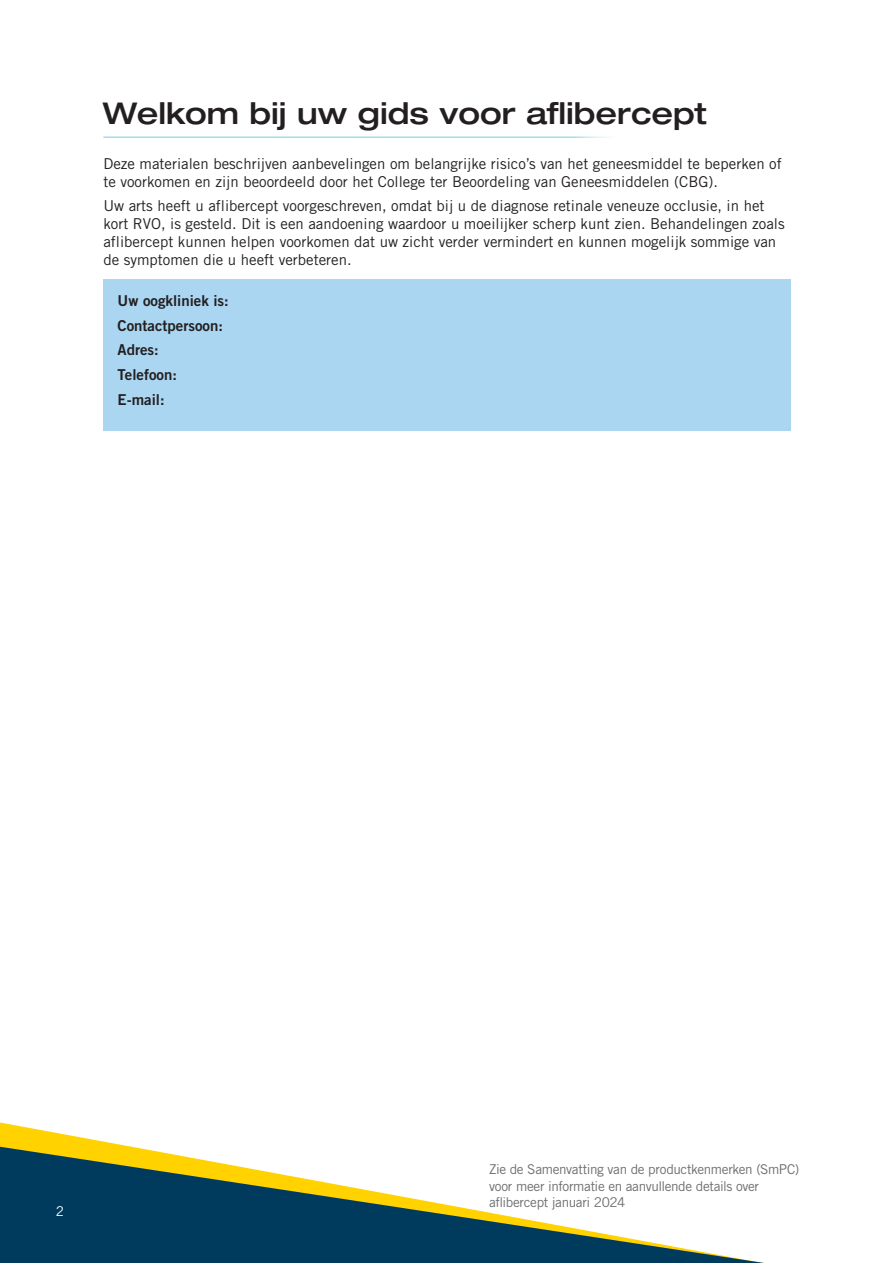
<style>
.page{position:relative;width:893px;height:1263px;background:#fff}
.page>*{position:absolute;margin:0;border:0;box-sizing:border-box;transform-origin:0 0}
.HEADING{font:500 expanded 30px "Helvetica Neue LT Std";color:#231f20}
.BODY{font:15px/18px "Trade Gothic LT Std";color:#231f20}
.BODY-1{font:15px "Trade Gothic LT Std Bd 2";color:#231f20}
.t1{font:13.5px/16.5px "Trade Gothic LT Std";letter-spacing:-.025em;color:#6c6d70}
.t2{font:13.5px "Trade Gothic LT Std";color:#fff}
</style>
<div class="page">
<svg style="left:0;top:1122px;width:116px;height:22px"></svg>
<svg style="left:0;top:1144px;width:764px;height:119px"></svg>
<hr style="left:103px;top:136px;width:525px;height:2px;background:#a1dcee">
<div style="left:103px;top:279px;width:688px;height:151px;background:#aad6f2"></div>
<p class="HEADING" style="left:103px;top:95px;width:606px">Welkom bij uw gids voor aflibercept</p>
<p class="BODY" style="left:103px;top:154px;width:680px">Deze materialen beschrijven aanbevelingen om belangrijke risico’s van het geneesmiddel te beperken of te voorkomen en zijn beoordeeld door het College ter Beoordeling van Geneesmiddelen (CBG).</p>
<p class="BODY" style="left:103px;top:197px;width:683px">Uw arts heeft u aflibercept voorgeschreven, omdat bij u de diagnose retinale veneuze occlusie, in het kort RVO, is gesteld. Dit is een aandoening waardoor u moeilijker scherp kunt zien. Behandelingen zoals aflibercept kunnen helpen voorkomen dat uw zicht verder vermindert en kunnen mogelijk sommige van de symptomen die u heeft verbeteren.</p>
<p class="BODY-1" style="left:118px;top:291px;width:113px">Uw oogkliniek is:</p>
<p class="BODY-1" style="left:118px;top:316px;width:107px">Contactpersoon:</p>
<p class="BODY-1" style="left:118px;top:341px;width:43px">Adres:</p>
<p class="BODY-1" style="left:118px;top:365px;width:61px">Telefoon:</p>
<p class="BODY-1" style="left:118px;top:390px;width:49px">E-mail:</p>
<p class="t2" style="left:56px;top:1203px;width:10px">2</p>
<p class="t1" style="left:489px;top:1161px;width:312px">Zie de Samenvatting van de productkenmerken (SmPC) voor meer informatie en aanvullende details over aflibercept januari 2024</p>
</div>
